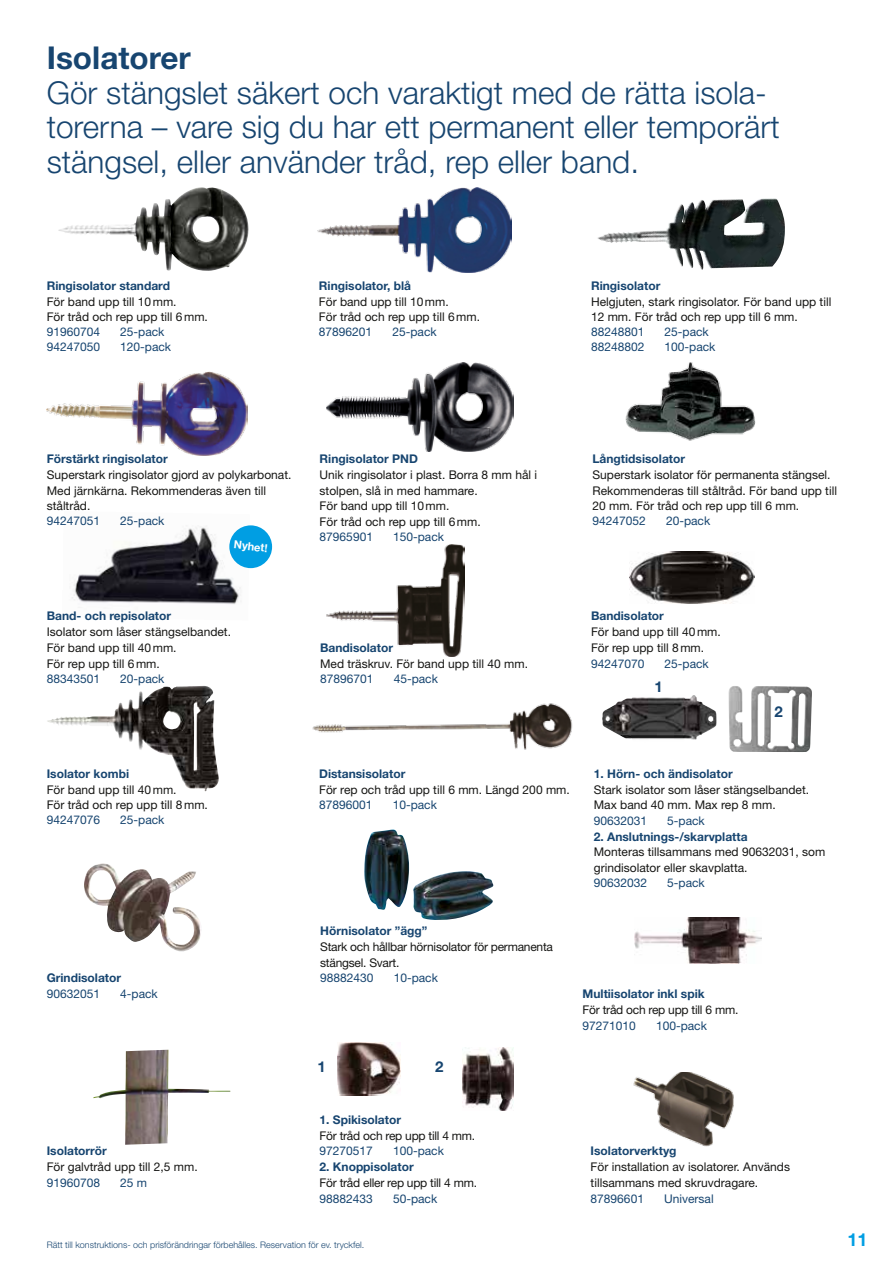
<style>
.page{position:relative;width:893px;height:1263px;background:#fff}
.page>*{position:absolute;margin:0;border:0;box-sizing:border-box;transform-origin:0 0}
.t1{font:300 31.5px/34.5px "Helvetica Neue LT Std";color:#174570}
.t2{font:700 31.5px "Helvetica Neue LT Std";color:#174570}
.t3{font:700 18px "Helvetica Neue LT Std";color:#009ee3}
.t4{font:700 15px "Helvetica Neue LT Std";color:#174570}
.t5{font:12px/15.8px "Helvetica Neue LT Std";color:#161614}
.t6{font:12px "Helvetica Neue LT Std";color:#174570}
.t7{font:700 12px "Helvetica Neue LT Std";color:#174570}
.t8{font:12px/15.8px "Helvetica Neue LT Std";letter-spacing:-.02em;color:#161614}
.t9{font:700 11.1px "Helvetica Neue LT Std";color:#fff}
.t10{font:300 9px "Helvetica Neue LT Std";color:#174570}
</style>
<div class="page">
<img style="left:47px;top:372px;width:201px;height:83px">
<img style="left:625px;top:362px;width:131px;height:79px">
<img style="left:72px;top:526px;width:178px;height:78px">
<img style="left:597px;top:199px;width:165px;height:69px">
<img style="left:47px;top:686px;width:157px;height:64px">
<img style="left:58px;top:187px;width:191px;height:84px">
<img style="left:93px;top:1050px;width:137px;height:95px">
<img style="left:629px;top:552px;width:126px;height:52px">
<img style="left:633px;top:1073px;width:101px;height:74px">
<img style="left:312px;top:703px;width:261px;height:47px">
<img style="left:728px;top:686px;width:84px;height:66px">
<img style="left:602px;top:695px;width:115px;height:45px">
<img style="left:84px;top:863px;width:117px;height:89px">
<img style="left:317px;top:187px;width:194px;height:85px">
<img style="left:364px;top:829px;width:129px;height:91px">
<img style="left:327px;top:544px;width:138px;height:112px">
<img style="left:635px;top:917px;width:126px;height:46px">
<img style="left:463px;top:1047px;width:51px;height:63px">
<img style="left:338px;top:1043px;width:63px;height:53px">
<img style="left:326px;top:362px;width:187px;height:90px">
<div style="left:229px;top:525px;width:43px;height:43px;background:#009ee3;border-radius:50%"></div>
<h1 class="t2" style="left:47px;top:39px;width:146px">Isolatorer</h1>
<h1 class="t1" style="left:47px;top:75px;width:734px">Gör stängslet säkert och varaktigt med de rätta isola&shy;torerna – vare sig du har ett permanent eller temporärt stängsel, eller använder tråd, rep eller band.</h1>
<p class="t7" style="left:47px;top:278px;width:125px">Ringisolator standard</p>
<p class="t5" style="left:47px;top:293px;width:163px">För band upp till 10mm.<br>För tråd och rep upp till 6mm.</p>
<p class="t6" style="left:47px;top:325px;width:55px">91960704</p>
<p class="t6" style="left:120px;top:325px;width:46px">25-pack</p>
<p class="t6" style="left:47px;top:340px;width:55px">94247050</p>
<p class="t6" style="left:120px;top:340px;width:52px">120-pack</p>
<p class="t7" style="left:319px;top:278px;width:94px">Ringisolator, blå</p>
<p class="t5" style="left:319px;top:293px;width:163px">För band upp till 10mm.<br>För tråd och rep upp till 6mm.</p>
<p class="t6" style="left:319px;top:325px;width:55px">87896201</p>
<p class="t6" style="left:392px;top:325px;width:46px">25-pack</p>
<p class="t7" style="left:591px;top:278px;width:71px">Ringisolator</p>
<p class="t5" style="left:591px;top:293px;width:242px">Helgjuten, stark ringisolator. För band upp till<br>12 mm. För tråd och rep upp till 6 mm.</p>
<p class="t6" style="left:591px;top:325px;width:55px">88248801</p>
<p class="t6" style="left:665px;top:325px;width:46px">25-pack</p>
<p class="t6" style="left:591px;top:340px;width:55px">88248802</p>
<p class="t6" style="left:665px;top:340px;width:52px">100-pack</p>
<p class="t7" style="left:47px;top:451px;width:123px">Förstärkt ringisolator</p>
<p class="t5" style="left:47px;top:466px;width:246px">Superstark ringisolator gjord av polykarbonat.<br>Med järnkärna. Rekommenderas även till ståltråd.</p>
<p class="t6" style="left:47px;top:514px;width:55px">94247051</p>
<p class="t6" style="left:120px;top:514px;width:46px">25-pack</p>
<p class="t9" style="left:235px;top:538px;width:35px;rotate:6deg">Nyhet!</p>
<p class="t7" style="left:47px;top:609px;width:126px">Band- och repisolator</p>
<p class="t5" style="left:47px;top:624px;width:186px">Isolator som låser stängselbandet.<br>För band upp till 40mm.<br>För rep upp till 6mm.</p>
<p class="t6" style="left:47px;top:671px;width:55px">88343501</p>
<p class="t6" style="left:120px;top:671px;width:46px">20-pack</p>
<p class="t7" style="left:47px;top:766px;width:84px">Isolator kombi</p>
<p class="t5" style="left:47px;top:781px;width:163px">För band upp till 40mm.<br>För tråd och rep upp till 8mm.</p>
<p class="t6" style="left:47px;top:813px;width:55px">94247076</p>
<p class="t6" style="left:120px;top:813px;width:46px">25-pack</p>
<p class="t7" style="left:47px;top:971px;width:76px">Grindisolator</p>
<p class="t6" style="left:47px;top:987px;width:55px">90632051</p>
<p class="t6" style="left:120px;top:987px;width:39px">4-pack</p>
<p class="t7" style="left:47px;top:1144px;width:61px">Isolatorrör</p>
<p class="t5" style="left:47px;top:1159px;width:152px">För galvtråd upp till 2,5 mm.</p>
<p class="t6" style="left:47px;top:1175px;width:55px">91960708</p>
<p class="t6" style="left:120px;top:1175px;width:28px">25 m</p>
<p class="t7" style="left:320px;top:451px;width:100px">Ringisolator PND</p>
<p class="t5" style="left:320px;top:466px;width:219px">Unik ringisolator i plast. Borra 8 mm hål i stolpen, slå in med hammare.<br>För band upp till 10mm.<br>För tråd och rep upp till 6mm.</p>
<p class="t6" style="left:320px;top:530px;width:55px">87965901</p>
<p class="t6" style="left:393px;top:530px;width:52px">150-pack</p>
<p class="t7" style="left:592px;top:451px;width:94px">Långtidsisolator</p>
<p class="t5" style="left:592px;top:466px;width:246px">Superstark isolator för permanenta stängsel.<br>Rekommenderas till ståltråd. För band upp till<br>20 mm. För tråd och rep upp till 6 mm.</p>
<p class="t6" style="left:592px;top:514px;width:55px">94247052</p>
<p class="t6" style="left:666px;top:514px;width:46px">20-pack</p>
<p class="t7" style="left:320px;top:640px;width:74px">Bandisolator</p>
<p class="t5" style="left:320px;top:655px;width:209px">Med träskruv. För band upp till 40 mm.</p>
<p class="t6" style="left:320px;top:672px;width:55px">87896701</p>
<p class="t6" style="left:394px;top:672px;width:46px">45-pack</p>
<p class="t7" style="left:591px;top:609px;width:74px">Bandisolator</p>
<p class="t5" style="left:591px;top:624px;width:131px">För band upp till 40mm.<br>För rep upp till 8mm.</p>
<p class="t6" style="left:591px;top:656px;width:55px">94247070</p>
<p class="t6" style="left:665px;top:656px;width:46px">25-pack</p>
<p class="t4" style="left:654px;top:677px;width:10px">1</p>
<p class="t4" style="left:774px;top:702px;width:10px">2</p>
<p class="t7" style="left:319px;top:766px;width:88px">Distansisolator</p>
<p class="t5" style="left:319px;top:781px;width:252px">För rep och tråd upp till 6 mm. Längd 200 mm.</p>
<p class="t6" style="left:319px;top:798px;width:55px">87896001</p>
<p class="t6" style="left:393px;top:798px;width:46px">10-pack</p>
<p class="t7" style="left:594px;top:766px;width:140px">1. Hörn- och ändisolator</p>
<p class="t5" style="left:594px;top:781px;width:217px">Stark isolator som låser stängselbandet.<br>Max band 40 mm. Max rep 8 mm.</p>
<p class="t6" style="left:594px;top:813px;width:55px">90632031</p>
<p class="t6" style="left:667px;top:813px;width:39px">5-pack</p>
<p class="t7" style="left:594px;top:829px;width:155px">2. Anslutnings-/skarvplatta</p>
<p class="t5" style="left:594px;top:844px;width:233px">Monteras tillsammans med 90632031, som grindisolator eller skavplatta.</p>
<p class="t6" style="left:594px;top:876px;width:55px">90632032</p>
<p class="t6" style="left:667px;top:876px;width:39px">5-pack</p>
<p class="t7" style="left:320px;top:923px;width:109px">Hörnisolator ”ägg”</p>
<p class="t8" style="left:320px;top:938px;width:234px">Stark och hållbar hörnisolator för permanenta stängsel. Svart.</p>
<p class="t6" style="left:320px;top:971px;width:55px">98882430</p>
<p class="t6" style="left:394px;top:971px;width:46px">10-pack</p>
<p class="t4" style="left:317px;top:1057px;width:10px">1</p>
<p class="t4" style="left:435px;top:1057px;width:10px">2</p>
<p class="t7" style="left:583px;top:986px;width:124px">Multiisolator inkl spik</p>
<p class="t8" style="left:583px;top:1001px;width:157px">För tråd och rep upp till 6 mm.</p>
<p class="t6" style="left:583px;top:1018px;width:55px">97271010</p>
<p class="t6" style="left:656px;top:1018px;width:52px">100-pack</p>
<p class="t7" style="left:320px;top:1112px;width:83px">1. Spikisolator</p>
<p class="t8" style="left:320px;top:1127px;width:157px">För tråd och rep upp till 4 mm.</p>
<p class="t6" style="left:320px;top:1144px;width:55px">97270517</p>
<p class="t6" style="left:393px;top:1144px;width:52px">100-pack</p>
<p class="t7" style="left:320px;top:1159px;width:96px">2. Knoppisolator</p>
<p class="t8" style="left:320px;top:1174px;width:159px">För tråd eller rep upp till 4 mm.</p>
<p class="t6" style="left:320px;top:1191px;width:55px">98882433</p>
<p class="t6" style="left:393px;top:1191px;width:46px">50-pack</p>
<p class="t7" style="left:591px;top:1144px;width:87px">Isolatorverktyg</p>
<p class="t5" style="left:591px;top:1159px;width:201px">För installation av isolatorer. Används tillsammans med skruvdragare.</p>
<p class="t6" style="left:591px;top:1191px;width:55px">87896601</p>
<p class="t6" style="left:664px;top:1191px;width:51px">Universal</p>
<p class="t10" style="left:47px;top:1239px;width:319px">Rätt till konstruktions- och prisförändringar förbehålles. Reservation för ev. tryckfel.</p>
<h2 class="t3" style="left:847px;top:1228px;width:22px">11</h2>
</div>
